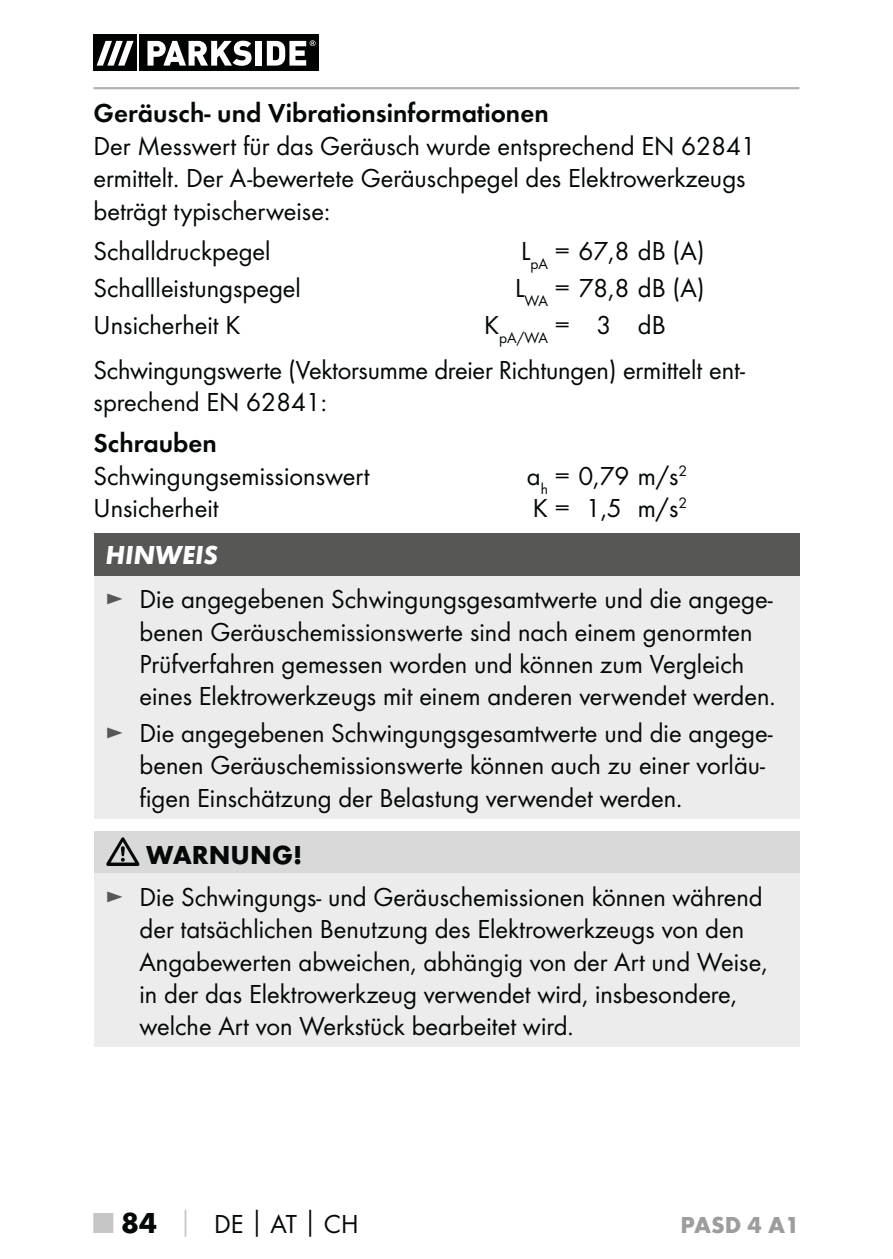
<style>
.page{position:relative;width:893px;height:1259px;background:#fff}
.page>*{position:absolute;margin:0;border:0;box-sizing:border-box;transform-origin:0 0}
.t1{font:27px/32.4px "Futura Boo";color:#040809}
.t2{font:27px "Futura Dem";color:#040809}
.t3{font:700 27px "Futura";color:#040809}
.t4{font:italic 700 27px "Futura";color:#fff}
.t5{font:700 24px "Futura";color:#9d9d9d}
.s1{color:#575756}
.s2{font-family:"Futura";font-weight:700;font-size:30px;color:#c7c6c6}
.s3{font-family:"Futura";font-weight:700;font-size:30px}
.s4{font-family:"Futura";font-weight:700;color:#c7c6c6}
.s5{font-family:"Futura";font-weight:700}
</style>
<div class="page">
<hr style="left:94px;top:87px;width:705px;height:2px;background:#b2b2b2">
<svg style="left:94px;top:34px;width:225px;height:37px"></svg>
<div style="left:94px;top:35px;width:43px;height:36px;background:#010202"></div>
<div style="left:140px;top:35px;width:179px;height:36px;background:#010202"></div>
<svg style="left:97px;top:41px;width:37px;height:25px"></svg>
<svg style="left:147px;top:41px;width:105px;height:25px"></svg>
<div style="left:256px;top:41px;width:6px;height:25px;background:#fff"></div>
<svg style="left:267px;top:40px;width:49px;height:26px"></svg>
<div style="left:94px;top:533px;width:705px;height:43px;background:#575756"></div>
<div style="left:94px;top:576px;width:705px;height:243px;background:#edecec"></div>
<div style="left:94px;top:831px;width:705px;height:42px;background:#d9d9d9"></div>
<div style="left:94px;top:873px;width:705px;height:174px;background:#edecec"></div>
<svg style="left:106px;top:837px;width:33px;height:29px"></svg>
<p class="t2" style="left:94px;top:101px;width:457px">Geräusch- und Vibrationsinformationen</p>
<p class="t1" style="left:94px;top:131px;width:664px">Der Messwert für das Geräusch wurde entsprechend EN 62841 ermittelt. Der A-bewertete Geräuschpegel des Elektrowerkzeugs beträgt typischerweise:</p>
<p class="t1" style="left:94px;top:237px;width:179px">Schalldruckpegel</p>
<p class="t1" style="left:521px;top:237px;width:185px">L<sub>pA</sub> = 67,8 dB (A)</p>
<p class="t1" style="left:94px;top:273px;width:209px">Schallleistungspegel</p>
<p class="t1" style="left:515px;top:273px;width:191px">L<sub>WA</sub> = 78,8 dB (A)</p>
<p class="t1" style="left:94px;top:310px;width:148px">Unsicherheit K</p>
<p class="t1" style="left:94px;top:304px;width:653px;line-height:45px;text-indent:391px">K<sub>pA/WA</sub> = 3 dB<br>Schwingungswerte (Vektorsumme dreier Richtungen) ermittelt ent-</p>
<p class="t1" style="left:94px;top:387px;width:235px">sprechend EN 62841:</p>
<p class="t2" style="left:94px;top:431px;width:125px">Schrauben</p>
<p class="t1" style="left:94px;top:461px;width:278px">Schwingungsemissionswert</p>
<p class="t1" style="left:527px;top:461px;width:162px">a<sub>h</sub> = 0,79 m/s<sup>2</sup></p>
<p class="t1" style="left:94px;top:493px;width:127px">Unsicherheit</p>
<p class="t1" style="left:533px;top:493px;width:156px">K = 1,5 m/s<sup>2</sup></p>
<p class="t4" style="left:106px;top:545px;width:114px">HINWEIS</p>
<p class="t1" style="left:140px;top:584px;width:638px;text-indent:-34px"><span class="s1">►</span> Die angegebenen Schwingungsgesamtwerte und die angege&shy;benen Geräuschemissions werte sind nach einem genormten Prüfverfahren gemessen worden und können zum Vergleich eines Elektrowerkzeugs mit einem anderen verwendet werden.</p>
<p class="t1" style="left:140px;top:718px;width:635px;text-indent:-34px"><span class="s1">►</span> Die angegebenen Schwingungsgesamtwerte und die angege&shy;benen Geräuschemissions werte können auch zu einer vorläu&shy;figen Einschätzung der Belastung verwendet werden.</p>
<p class="t3" style="left:146px;top:844px;width:157px">WARNUNG!</p>
<p class="t1" style="left:140px;top:882px;width:629px;text-indent:-34px"><span class="s1">►</span> Die Schwingungs- und Geräuschemissionen können während der tatsächlichen Benutzung des Elektrowerkzeugs von den Angabewerten abweichen, abhängig von der Art und Weise, in der das Elektrowerkzeug verwendet wird, insbesondere, welche Art von Werkstück bearbeitet wird.</p>
<p class="t1" style="left:94px;top:1209px;width:266px"><span class="s2">■</span> <span class="s3">84</span> <span class="s4">│</span> DE<span class="s5">│</span>AT<span class="s5">│</span>CH</p>
<p class="t5" style="left:681px;top:1216px;width:120px">PASD 4 A1</p>
</div>
